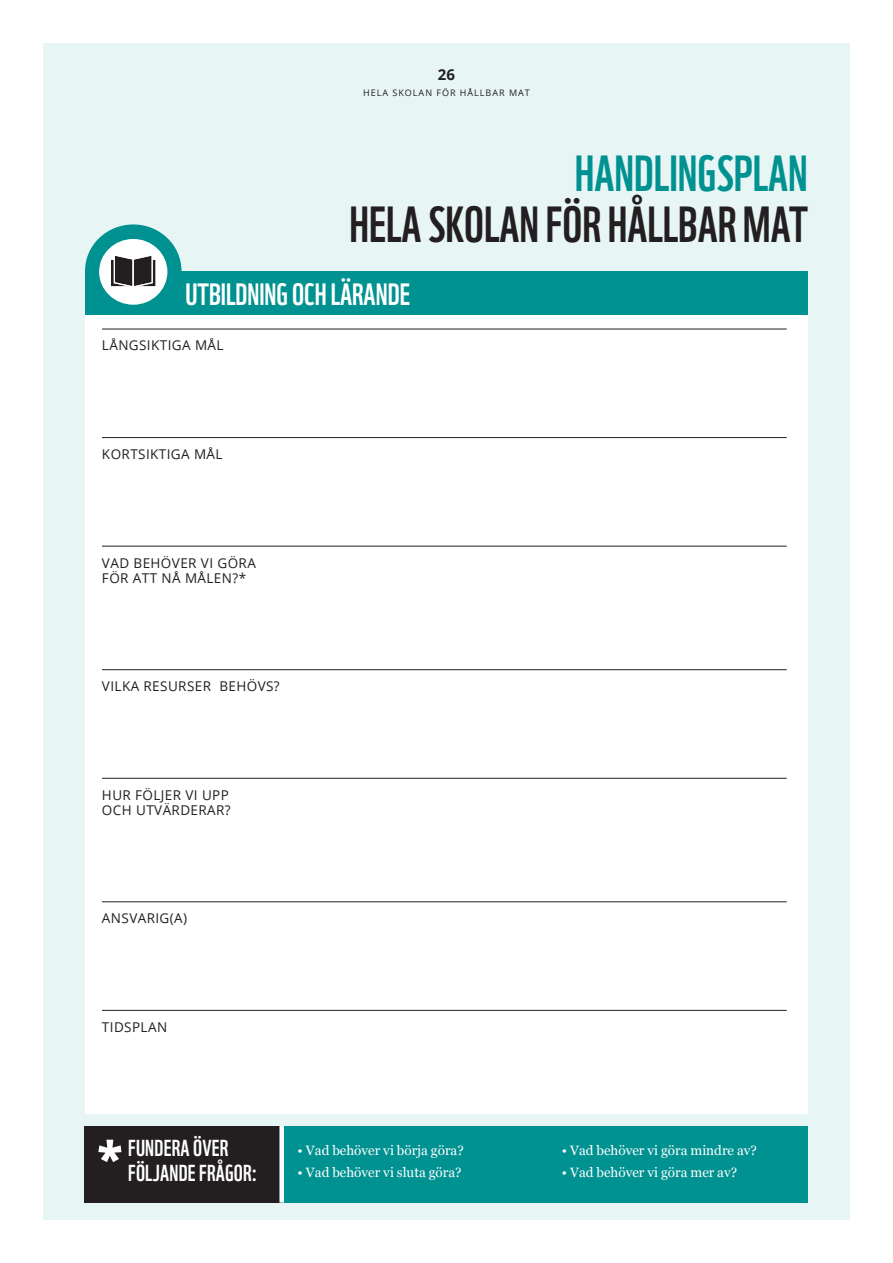
<style>
.page{position:relative;width:893px;height:1263px;background:#fff}
.page>*{position:absolute;margin:0;border:0;box-sizing:border-box;transform-origin:0 0}
.RUBRIK__Heading_30_3{font:49.35px/51px "WWF";color:#231f20;text-align:right}
.RUBRIK__Heading_30_3-2{font:30px "WWF";color:#fff}
.RUBRIK__Heading_30_3-3{font:22.5px/25.5px "WWF";letter-spacing:.01em;color:#fff}
.t1{font:700 15px "Open Sans";color:#231f20}
.formulär{font:13.5px/15px "Open Sans";letter-spacing:.03em;color:#231f20}
.BRÖD___Body_copy_9_1{font:13.5px "Georgia";color:#fff}
.t2{font:9px "Open Sans";letter-spacing:.11em;color:#231f20}
.s1{color:#009191}
</style>
<div class="page">
<div style="left:43px;top:43px;width:807px;height:1177px;background:#e8f5f5"></div>
<div style="left:84px;top:1126px;width:724px;height:76px;background:#009191"></div>
<div style="left:84px;top:1126px;width:198px;height:76px;background:#231f20"></div>
<div style="left:85px;top:315px;width:723px;height:799px;background:#fff"></div>
<svg style="left:98px;top:1140px;width:23px;height:22px"></svg>
<hr style="left:102px;top:329px;width:685px;height:1px;background:#231f20">
<hr style="left:102px;top:437px;width:685px;height:1px;background:#231f20">
<hr style="left:102px;top:546px;width:685px;height:1px;background:#231f20">
<hr style="left:102px;top:669px;width:685px;height:1px;background:#231f20">
<hr style="left:102px;top:778px;width:685px;height:1px;background:#231f20">
<hr style="left:102px;top:901px;width:685px;height:1px;background:#231f20">
<hr style="left:102px;top:1010px;width:685px;height:1px;background:#231f20">
<div style="left:279px;top:1126px;width:5px;height:76px;background:#fff"></div>
<div style="left:85px;top:271px;width:723px;height:44px;background:#009191"></div>
<svg style="left:85px;top:224px;width:96px;height:81px"></svg>
<p class="t1" style="left:438px;top:64px;width:19px">26</p>
<p class="t2" style="left:363px;top:86px;width:168px">HELA SKOLAN FÖR HÅLLBAR MAT</p>
<p class="RUBRIK__Heading_30_3" style="left:349px;top:143px;width:460px"><span class="s1">HANDLINGSPLAN<br></span>HELA SKOLAN FÖR HÅLLBAR MAT</p>
<p class="RUBRIK__Heading_30_3-2" style="left:185px;top:270px;width:226px">UTBILDNING OCH LÄRANDE</p>
<p class="formulär" style="left:102px;top:338px;width:123px">LÅNGSIKTIGA MÅL</p>
<p class="formulär" style="left:102px;top:446px;width:122px">KORTSIKTIGA MÅL</p>
<p class="formulär" style="left:102px;top:555px;width:155px">VAD BEHÖVER VI GÖRA<br>FÖR ATT NÅ MÅLEN?*</p>
<p class="formulär" style="left:102px;top:678px;width:179px">VILKA RESURSER BEHÖVS?</p>
<p class="formulär" style="left:102px;top:787px;width:130px">HUR FÖLJER VI UPP<br>OCH UTVÄRDERAR?</p>
<p class="formulär" style="left:102px;top:910px;width:87px">ANSVARIG(A)</p>
<p class="formulär" style="left:102px;top:1019px;width:67px">TIDSPLAN</p>
<p class="RUBRIK__Heading_30_3-3" style="left:128px;top:1133px;width:131px">FUNDERA ÖVER<br>FÖLJANDE FRÅGOR:</p>
<p class="BRÖD___Body_copy_9_1" style="left:298px;top:1140px;width:168px">• Vad behöver vi börja göra?</p>
<p class="BRÖD___Body_copy_9_1" style="left:298px;top:1163px;width:166px">• Vad behöver vi sluta göra?</p>
<p class="BRÖD___Body_copy_9_1" style="left:562px;top:1140px;width:197px">• Vad behöver vi göra mindre av?</p>
<p class="BRÖD___Body_copy_9_1" style="left:562px;top:1163px;width:177px">• Vad behöver vi göra mer av?</p>
</div>
